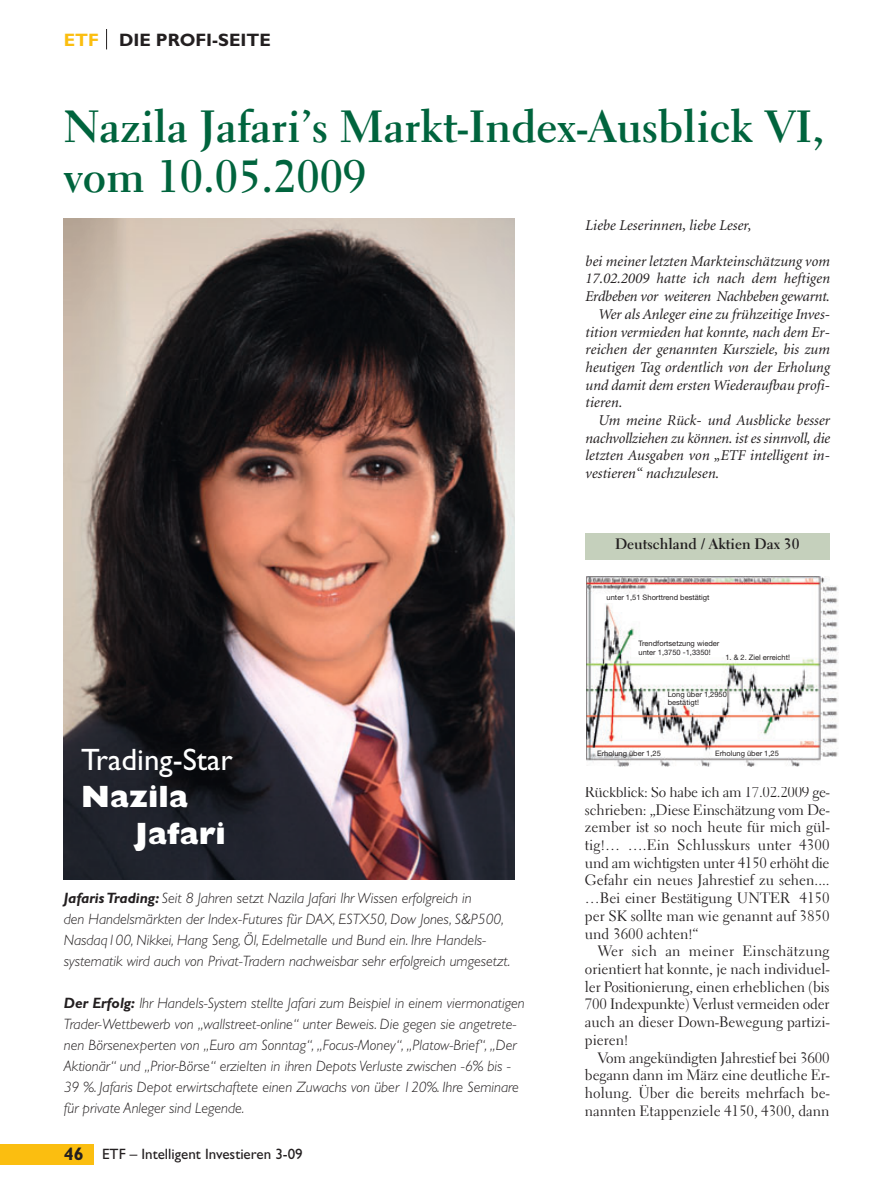
<style>
.page{position:relative;width:893px;height:1190px;background:#fff}
.page>*{position:absolute;margin:0;border:0;box-sizing:border-box;transform-origin:0 0}
.t1{font:700 45px/49.5px "Electra LT";color:#00643d}
.t2{font:30.9px "Gill Sans";color:#fff}
.t3{font:800 30.9px/37.2px "Gill Sans";color:#fff}
.t4{font:700 18px "Gill Sans";color:#231f20}
.t5{font:italic 300 15px/21px "Gill Sans";color:#231f20}
.t6{font:15px/17.7px "Electra LT";color:#231f20;text-align:justify}
.t7{font:italic 15px "Minion";color:#231f20}
.t8{font:15px "Gill Sans";color:#231f20}
.t9{font:700 15px "Electra LT";color:#231f20}
.t10{font:7.5px/9px "Helvetica Neue";color:#231f20}
.s1{color:#fbbe10}
.s2{font-weight:700}
.s3{font-weight:700;font-size:18px}
</style>
<div class="page">
<svg style="left:106px;top:29px;width:1px;height:20px"></svg>
<div style="left:0;top:1144px;width:94px;height:20px;background:#fbbe10"></div>
<img style="left:64px;top:219px;width:450px;height:660px">
<div style="left:585px;top:533px;width:244px;height:27px;background:#c5d0bc"></div>
<img style="left:586px;top:576px;width:253px;height:191px">
<p class="t4" style="left:64px;top:34px;width:209px"><span class="s1">ETF</span> DIE PROFI-SEITE</p>
<h1 class="t1" style="left:64px;top:106px;width:761px">Nazila Jafari’s Markt-Index-Ausblick VI, vom 10.05.2009</h1>
<p class="t7" style="left:585px;top:220px;width:168px">Liebe Leserinnen, liebe Leser,</p>
<p class="t7" style="left:585px;top:255px;width:246px">bei meiner letzten Markteinschätzung vom</p>
<p class="t7" style="left:585px;top:273px;width:246px">17.02.2009 hatte ich nach dem heftigen</p>
<p class="t7" style="left:585px;top:290px;width:246px">Erdbeben vor weiteren Nachbeben gewarnt.</p>
<p class="t7" style="left:597px;top:308px;width:233px">Wer als Anleger eine zu frühzeitige Inves-</p>
<p class="t7" style="left:585px;top:326px;width:246px">tition vermieden hat konnte, nach dem Er-</p>
<p class="t7" style="left:585px;top:343px;width:246px">reichen der genannten Kursziele, bis zum</p>
<p class="t7" style="left:585px;top:361px;width:246px">heutigen Tag ordentlich von der Erholung</p>
<p class="t7" style="left:585px;top:379px;width:246px">und damit dem ersten Wiederaufbau profi-</p>
<p class="t7" style="left:585px;top:397px;width:38px">tieren.</p>
<p class="t7" style="left:597px;top:414px;width:233px">Um meine Rück- und Ausblicke besser</p>
<p class="t7" style="left:585px;top:432px;width:246px">nachvollziehen zu können. ist es sinnvoll, die</p>
<p class="t7" style="left:585px;top:450px;width:246px">letzten Ausgaben von „ETF intelligent in-</p>
<p class="t7" style="left:585px;top:467px;width:135px">vestieren“ nachzulesen.</p>
<p class="t9" style="left:615px;top:538px;width:186px">Deutschland / Aktien Dax 30</p>
<h2 class="t2" style="left:81px;top:748px;width:153px">Trading-Star</h2>
<h2 class="t3" style="left:135px;top:781px;width:92px;text-indent:-54px">Nazila<br>Jafari</h2>
<p class="t5" style="left:64px;top:889px;width:448px"><span class="s2">Jafaris Trading:</span> Seit 8 Jahren setzt Nazila Jafari Ihr Wissen erfolgreich in<br>den Handelsmärkten der Index-Futures für DAX, ESTX50, Dow Jones, S&amp;P500, Nasdaq100, Nikkei, Hang Seng, Öl, Edelmetalle und Bund ein. Ihre Handels&shy;systematik wird auch von Privat-Tradern nachweisbar sehr erfolgreich umgesetzt.</p>
<p class="t5" style="left:64px;top:994px;width:462px"><span class="s2">Der Erfolg:</span> Ihr Handels-System stellte Jafari zum Beispiel in einem viermonatigen Trader-Wettbewerb von „wallstreet-online“ unter Beweis. Die gegen sie angetrete&shy;nen Börsenexperten von „Euro am Sonntag“, „Focus-Money“, „Platow-Brief“, „Der Aktionär“ und „Prior-Börse“ erzielten in ihren Depots Verluste zwischen -6% bis - 39 %. Jafaris Depot erwirtschaftete einen Zuwachs von über 120%. Ihre Seminare für private Anleger sind Legende.</p>
<p class="t8" style="left:64px;top:1148px;width:240px"><span class="s3">46</span> ETF – Intelligent Investieren 3-09</p>
<p class="t10" style="left:606px;top:594px;width:104px">unter 1,51 Shorttrend bestätigt</p>
<p class="t10" style="left:638px;top:639px;width:82px">Trendfortsetzung wieder unter 1,3750 -1,3350!</p>
<p class="t10" style="left:725px;top:653px;width:66px">1. &amp; 2. Ziel erreicht!</p>
<p class="t10" style="left:667px;top:691px;width:61px;line-height:7.5px">Long über 1,2950 bestätigt!</p>
<p class="t10" style="left:597px;top:749px;width:65px">Erholung über 1,25</p>
<p class="t10" style="left:715px;top:749px;width:65px">Erholung über 1,25</p>
<p class="t6" style="left:585px;top:784px;width:246px">Rückblick: So habe ich am 17.02.2009 ge&shy;schrieben: „Diese Einschätzung vom De&shy;zember ist so noch heute für mich gül&shy;tig!… ….Ein Schlusskurs unter 4300 und am wichtigsten unter 4150 erhöht die Gefahr ein neues Jahrestief zu sehen.... …Bei einer Bestätigung UNTER 4150 per SK sollte man wie genannt auf 3850 und 3600 achten!“</p>
<p class="t6" style="left:585px;top:943px;width:246px;text-indent:13px">Wer sich an meiner Einschätzung orientiert hat konnte, je nach individuel&shy;ler Positionierung, einen erheblichen (bis 700 Indexpunkte) Verlust vermeiden oder auch an dieser Down-Bewegung partizi&shy;pieren!</p>
<p class="t6" style="left:585px;top:1050px;width:246px;text-indent:13px">Vom angekündigten Jahrestief bei 3600 begann dann im März eine deutliche Er&shy;holung. Über die bereits mehrfach be&shy;nannten Etappenziele 4150, 4300, dann</p>
</div>
